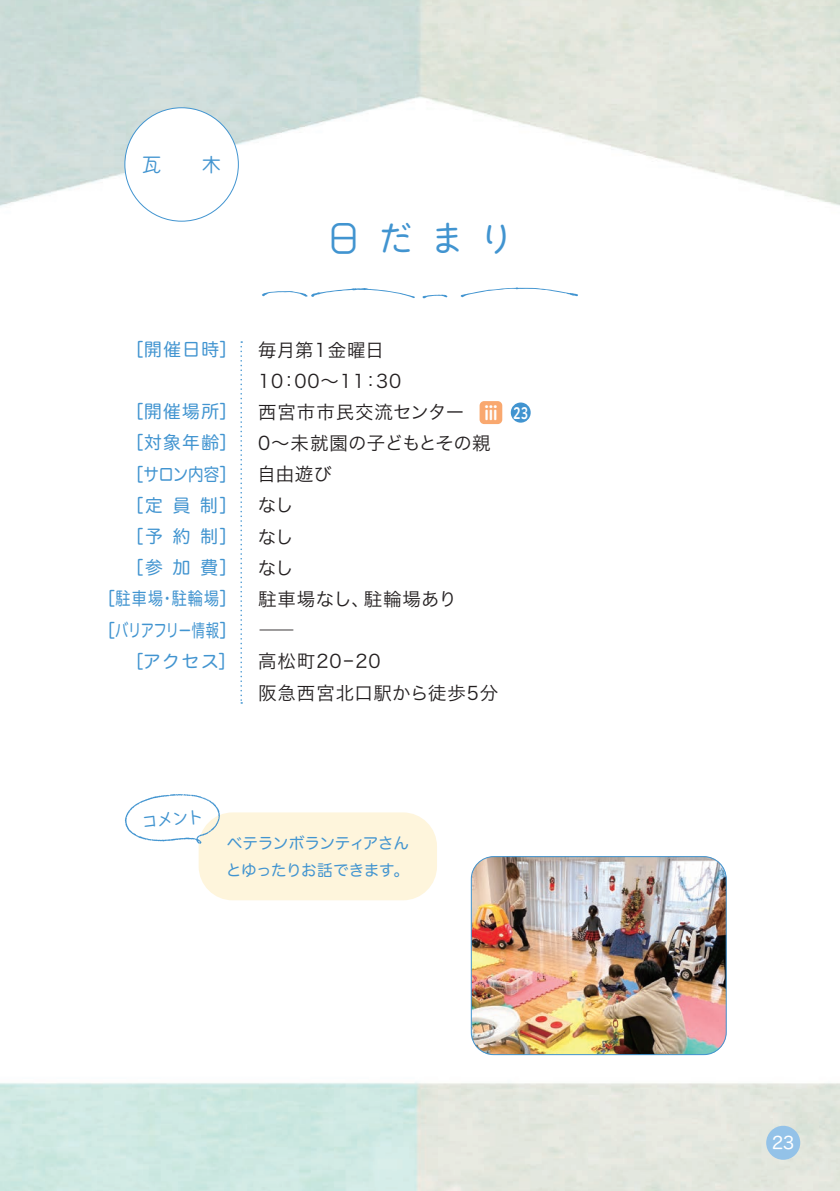
<style>
.page{position:relative;width:840px;height:1191px;background:#fff}
.page>*{position:absolute;margin:0;border:0;box-sizing:border-box;transform-origin:0 0}
.t1{font:36.8px "Marumaru Gothic 1 ALARGER";color:#4194d0}
.t2{font:19.8px "Marumaru Gothic 1 ALARGER";color:#4194d0}
.t3{font:18.4px/31.2px "Hiragino Sans Pr 6 N W3";letter-spacing:.05em;color:#231f20}
.t4{font:17.8px/31.2px "Hira Maru Pro N W4";letter-spacing:.075em;color:#4194d0;text-align:right}
.t5{font:17px "Marumaru Gothic 1 ALARGER";color:#4194d0}
.t6{font:17px "Hira Maru Pro N W4";color:#fff}
.t7{font:15.6px/27px "Hira Maru Pro N W4";letter-spacing:-.02em;color:#4194d0}
.t8{font:15.6px "Hiragino UD Sans R Std N W6";color:#fff;scale:.8 1}
.s1{font-size:18.4px}
</style>
<div class="page">
<img style="left:0;top:0;width:839px;height:1191px">
<div style="left:765px;top:1125px;width:34px;height:34px;background:#93c2e8;border-radius:50%"></div>
<img style="left:471px;top:856px;width:255px;height:198px">
<div style="left:471px;top:856px;width:255px;height:198px;border:1px solid #4194d0;border-radius:22px"></div>
<div style="left:125px;top:108px;width:113px;height:113px;background:#fff;border-radius:50%"></div>
<svg style="left:460px;top:287px;width:117px;height:10px"></svg>
<svg style="left:262px;top:288px;width:152px;height:10px"></svg>
<svg style="left:422px;top:295px;width:25px;height:4px"></svg>
<svg style="left:240px;top:341px;width:2px;height:362px"></svg>
<div style="left:198px;top:812px;width:239px;height:88px;background:#fef5dc;border-radius:34px"></div>
<svg style="left:125px;top:794px;width:95px;height:50px"></svg>
<div style="left:479px;top:401px;width:23px;height:23px;background:#f9a86f;border-radius:5px"></div>
<div style="left:510px;top:402px;width:20px;height:21px;background:#4194d0;border-radius:10px"></div>
<p class="t2" style="left:142px;top:154px;width:21px">瓦</p>
<p class="t2" style="left:201px;top:154px;width:21px">木</p>
<h1 class="t1" style="left:325px;top:220px;width:191px">日だまり</h1>
<p class="t4" style="left:126px;top:332px;width:112px">［開催日時］</p>
<p class="t4" style="left:98px;top:395px;width:140px">［開催場所］<br>［対象年齢］<br>［サロン内容］<br>［定員制］<br>［予約制］<br>［参加費］<br>［駐車場・駐輪場］［バリアフリー情報］［アクセス］</p>
<p class="t3" style="left:257px;top:333px;width:242px">毎月第1金曜日<br>10：00〜11：30<br>西宮市市民交流センター<br>0〜未就園の子どもとその親自由遊び<br>なし<br>なし<br>なし<br>駐車場なし、駐輪場あり<br>―<br>高松町20－20<br>阪急西宮北口駅から徒歩5分</p>
<p class="t8" style="left:481px;top:401px;width:60px"><span class="s1">ⅲ</span> 23</p>
<p class="t5" style="left:140px;top:812px;width:64px;rotate:-5deg">コメント</p>
<p class="t7" style="left:226px;top:828px;width:185px">ベテランボランティアさんとゆったりお話できます。</p>
<p class="t6" style="left:771px;top:1128px;width:24px">23</p>
</div>
